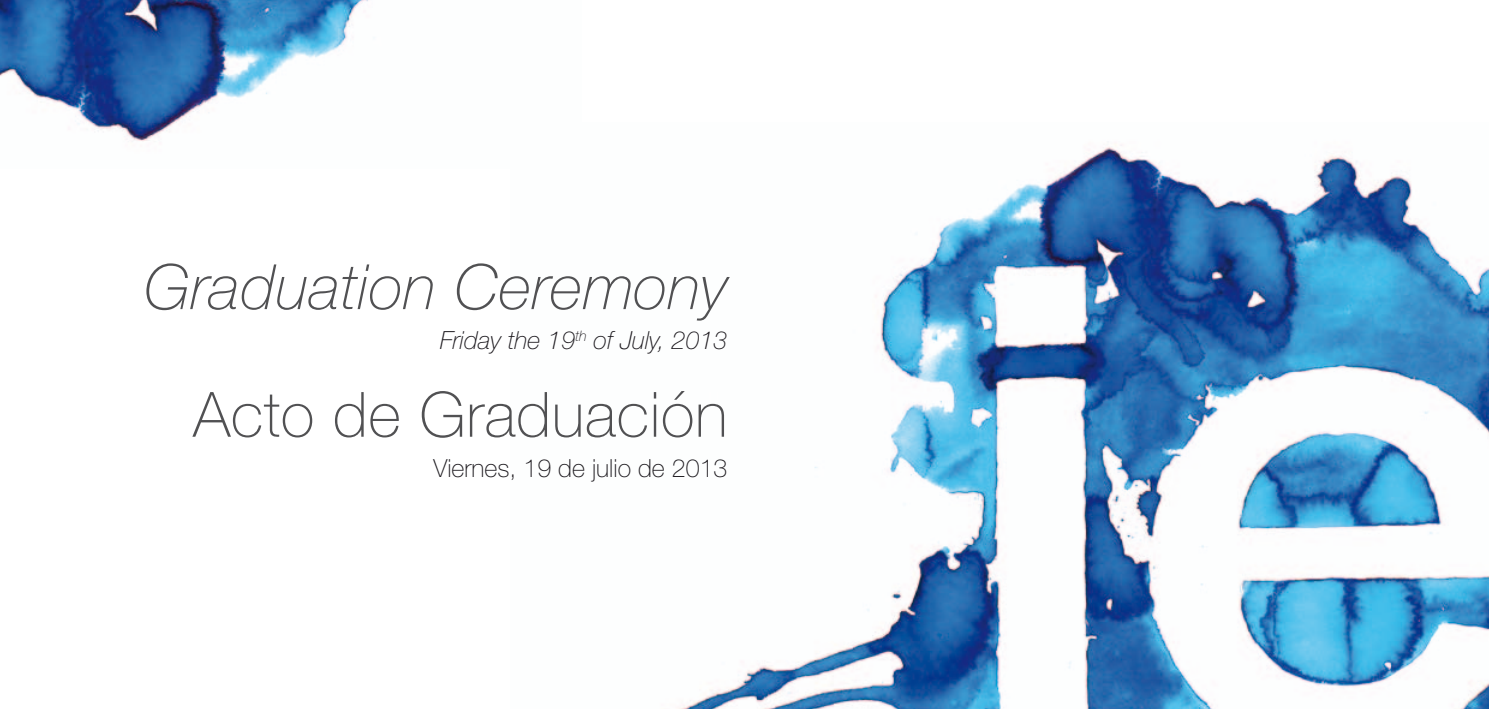
<style>
.page{position:relative;width:1489px;height:709px;background:#fff}
.page>*{position:absolute;margin:0;border:0;box-sizing:border-box;transform-origin:0 0}
.t1{font:italic 100 62.5px "Helvetica Neue";letter-spacing:.01em;color:#515153}
.t2{font:100 62.5px "Helvetica Neue";letter-spacing:.01em;color:#515153}
.t3{font:italic 100 25px "Helvetica Neue";color:#1a171c}
.t4{font:100 25px "Helvetica Neue";color:#1a171c}
</style>
<div class="page">
<img style="left:0;top:0;width:369px;height:141px">
<img style="left:679px;top:144px;width:809px;height:565px">
<h1 class="t1" style="left:144px;top:251px;width:585px">Graduation Ceremony</h1>
<p class="t3" style="left:440px;top:326px;width:289px">Friday the 19<sup>th</sup> of July, 2013</p>
<h1 class="t2" style="left:193px;top:379px;width:536px">Acto de Graduación</h1>
<p class="t4" style="left:433px;top:453px;width:295px">Viernes, 19 de julio de 2013</p>
</div>
